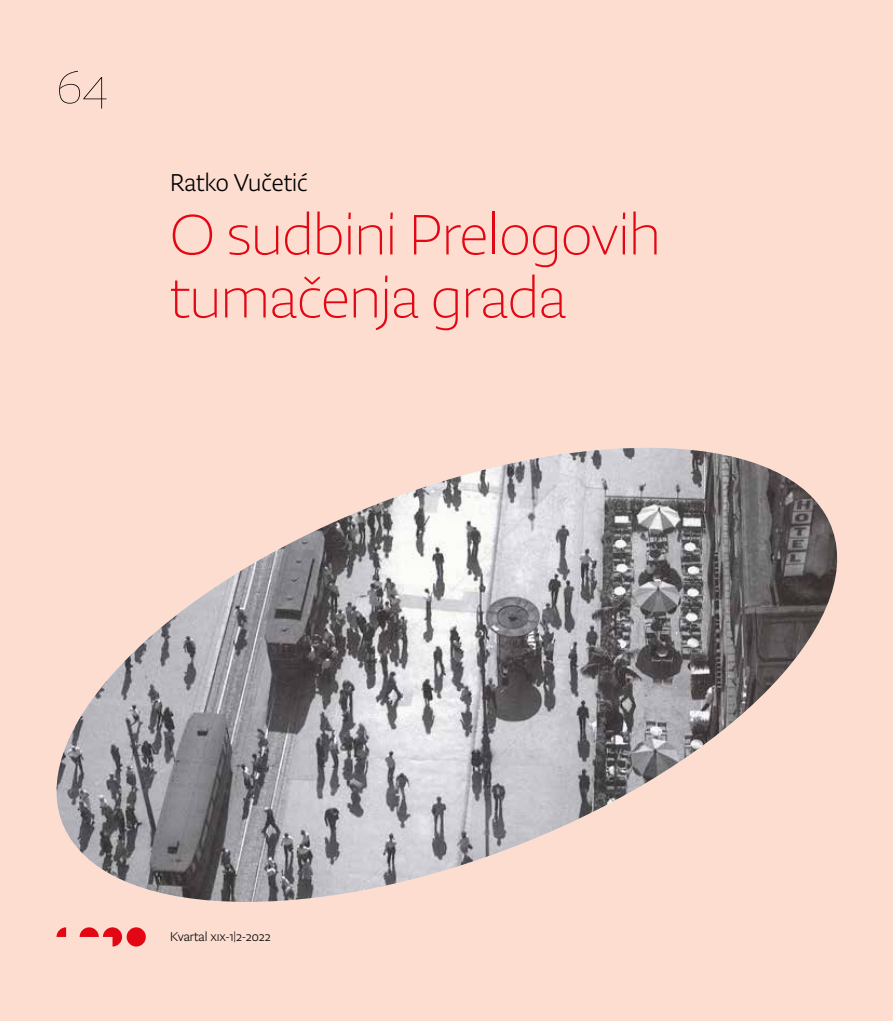
<style>
.page{position:relative;width:893px;height:1021px;background:#fff}
.page>*{position:absolute;margin:0;border:0;box-sizing:border-box;transform-origin:0 0}
.t1{font:100 63px/63px "Lumin Sans Std";color:#e30613}
.t2{font:55.35px "Lumin Sans Std Hair";color:#000}
.t3{font:300 27px "Lumin Sans Std";color:#000}
.t4{font:300 14.1px "Lumin Sans Std";color:#000}
</style>
<div class="page">
<div style="left:0;top:0;width:893px;height:1020px;background:#fcddd0"></div>
<img style="left:56px;top:448px;width:782px;height:453px">
<div style="left:127px;top:927px;width:19px;height:19px;background:#e30613;border-radius:50%"></div>
<svg style="left:80px;top:927px;width:42px;height:19px"></svg>
<svg style="left:57px;top:927px;width:9px;height:9px"></svg>
<p class="t2" style="left:57px;top:56px;width:53px">64</p>
<p class="t3" style="left:170px;top:169px;width:139px">Ratko Vučetić</p>
<p class="t1" style="left:170px;top:203px;width:492px">O sudbini Prelogovih tumačenja grada</p>
<p class="t4" style="left:170px;top:928px;width:102px">Kvartal xix-1|2-2022</p>
</div>
